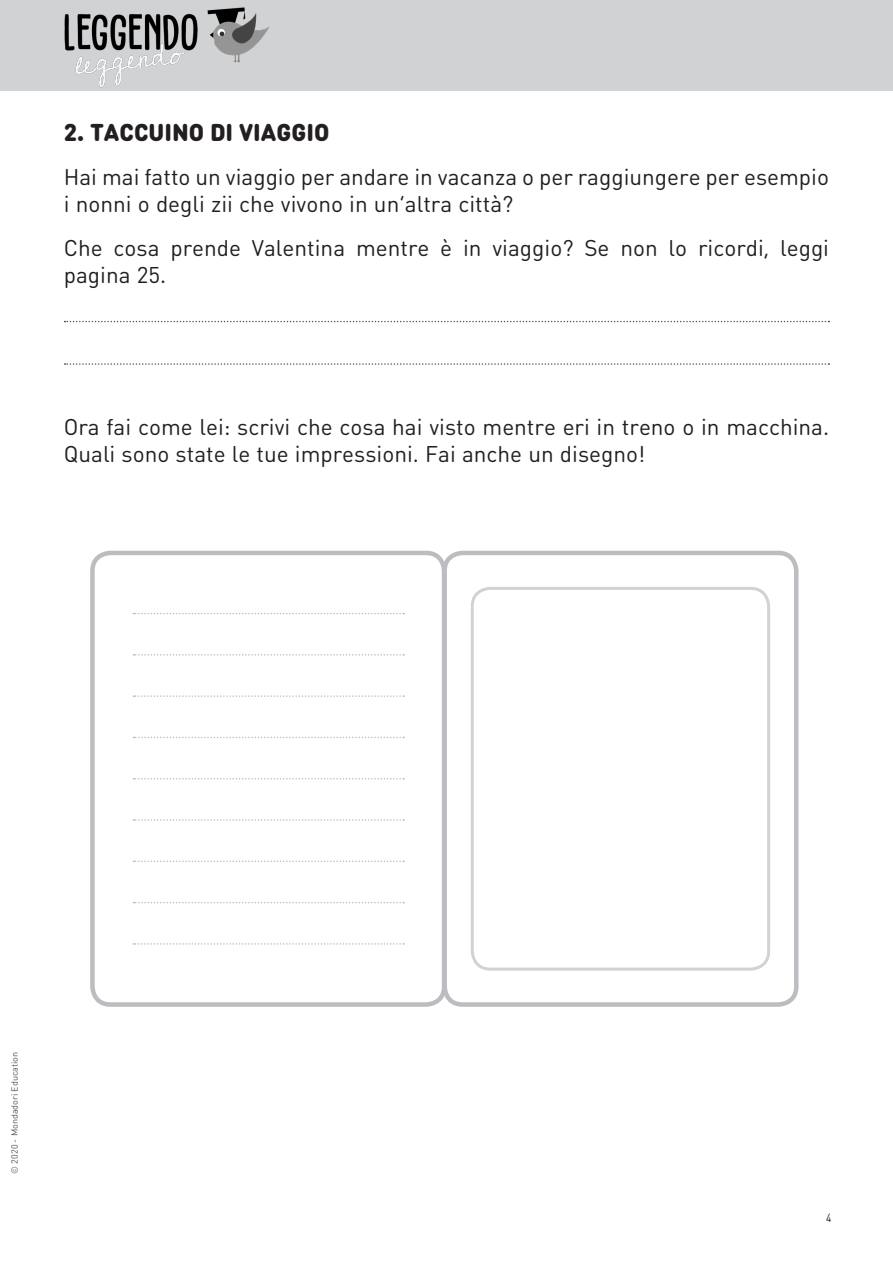
<style>
.page{position:relative;width:893px;height:1263px;background:#fff}
.page>*{position:absolute;margin:0;border:0;box-sizing:border-box;transform-origin:0 0}
.Testo_bastone_piani{font:900 24px "DIN Round Pro";color:#231f20}
.esercizi{font:22.5px/27px "DIN Round Pro";color:#231f20}
.t1{font:12px "DIN Round Pro";color:#231f20;scale:.85 1}
.t2{font:9px "DIN Round Pro";color:#57585a}
</style>
<div class="page">
<div style="left:0;top:0;width:893px;height:91px;background:#d1d2d4"></div>
<img style="left:206px;top:7px;width:64px;height:57px">
<img style="left:64px;top:12px;width:134px;height:76px">
<svg style="left:65px;top:321px;width:764px;height:1px"></svg>
<svg style="left:65px;top:363px;width:764px;height:2px"></svg>
<div style="left:90px;top:551px;width:356px;height:456px;border:4px solid #bcbdc0;border-radius:18px"></div>
<div style="left:442px;top:551px;width:356px;height:456px;border:4px solid #bcbdc0;border-radius:18px"></div>
<svg style="left:133px;top:613px;width:271px;height:1px"></svg>
<svg style="left:133px;top:654px;width:271px;height:2px"></svg>
<svg style="left:133px;top:695px;width:271px;height:2px"></svg>
<svg style="left:133px;top:737px;width:271px;height:1px"></svg>
<svg style="left:133px;top:778px;width:271px;height:1px"></svg>
<svg style="left:133px;top:819px;width:271px;height:2px"></svg>
<svg style="left:133px;top:860px;width:271px;height:2px"></svg>
<svg style="left:133px;top:902px;width:271px;height:1px"></svg>
<svg style="left:133px;top:943px;width:271px;height:2px"></svg>
<div style="left:471px;top:587px;width:299px;height:383px;border:3px solid #d1d2d4;border-radius:18px"></div>
<p class="Testo_bastone_piani" style="left:64px;top:114px;width:267px">2. TACCUINO DI VIAGGIO</p>
<p class="esercizi" style="left:64px;top:163px;width:767px">Hai mai fatto un viaggio per andare in vacanza o per raggiungere per esempio i nonni o degli zii che vivono in un’altra città?</p>
<p class="esercizi" style="left:64px;top:234px;width:767px">Che cosa prende Valentina mentre è in viaggio? Se non lo ricordi, leggi pagina 25.</p>
<p class="esercizi" style="left:64px;top:412px;width:767px">Ora fai come lei: scrivi che cosa hai visto mentre eri in treno o in macchina.<br>Quali sono state le tue impressioni. Fai anche un disegno!</p>
<p class="t2" style="left:8px;top:1174px;width:123px;rotate:-90deg">© 2020 - Mondadori Education</p>
<p class="t1" style="left:826px;top:1210px;width:8px">4</p>
</div>
